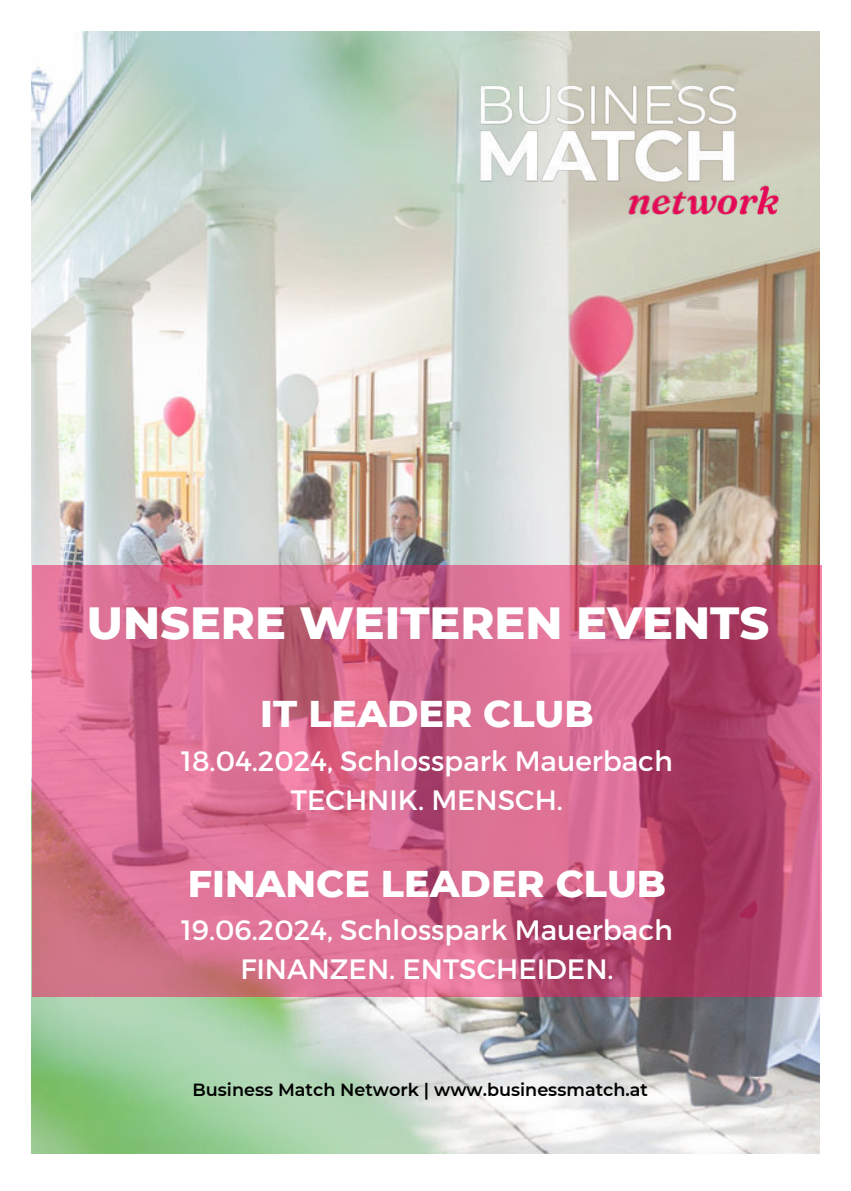
<style>
.page{position:relative;width:851px;height:1191px;background:#fff}
.page>*{position:absolute;margin:0;border:0;box-sizing:border-box;transform-origin:0 0}
.t1{font:800 46px "Montserrat";color:#fff}
.t2{font:800 38px "Montserrat";color:#fff}
.t3{font:28px/39px "Montserrat";color:#fff;text-align:center}
.t4{font:600 17.6px "Montserrat";color:#000}
</style>
<div class="page">
<img style="left:32px;top:31px;width:787px;height:1122px">
<svg style="left:32px;top:565px;width:788px;height:431px"></svg>
<img style="left:479px;top:85px;width:300px;height:129px">
<h1 class="t1" style="left:87px;top:589px;width:683px">UNSERE WEITEREN EVENTS</h1>
<h2 class="t2" style="left:260px;top:686px;width:335px">IT LEADER CLUB</h2>
<p class="t3" style="left:181px;top:741px;width:493px">18.04.2024, Schlosspark Mauerbach<br>TECHNIK. MENSCH.</p>
<h2 class="t2" style="left:188px;top:856px;width:479px">FINANCE LEADER CLUB</h2>
<p class="t3" style="left:181px;top:911px;width:493px">19.06.2024, Schlosspark Mauerbach<br>FINANZEN. ENTSCHEIDEN.</p>
<p class="t4" style="left:192px;top:1077px;width:456px">Business Match Network | www.businessmatch.at</p>
</div>
